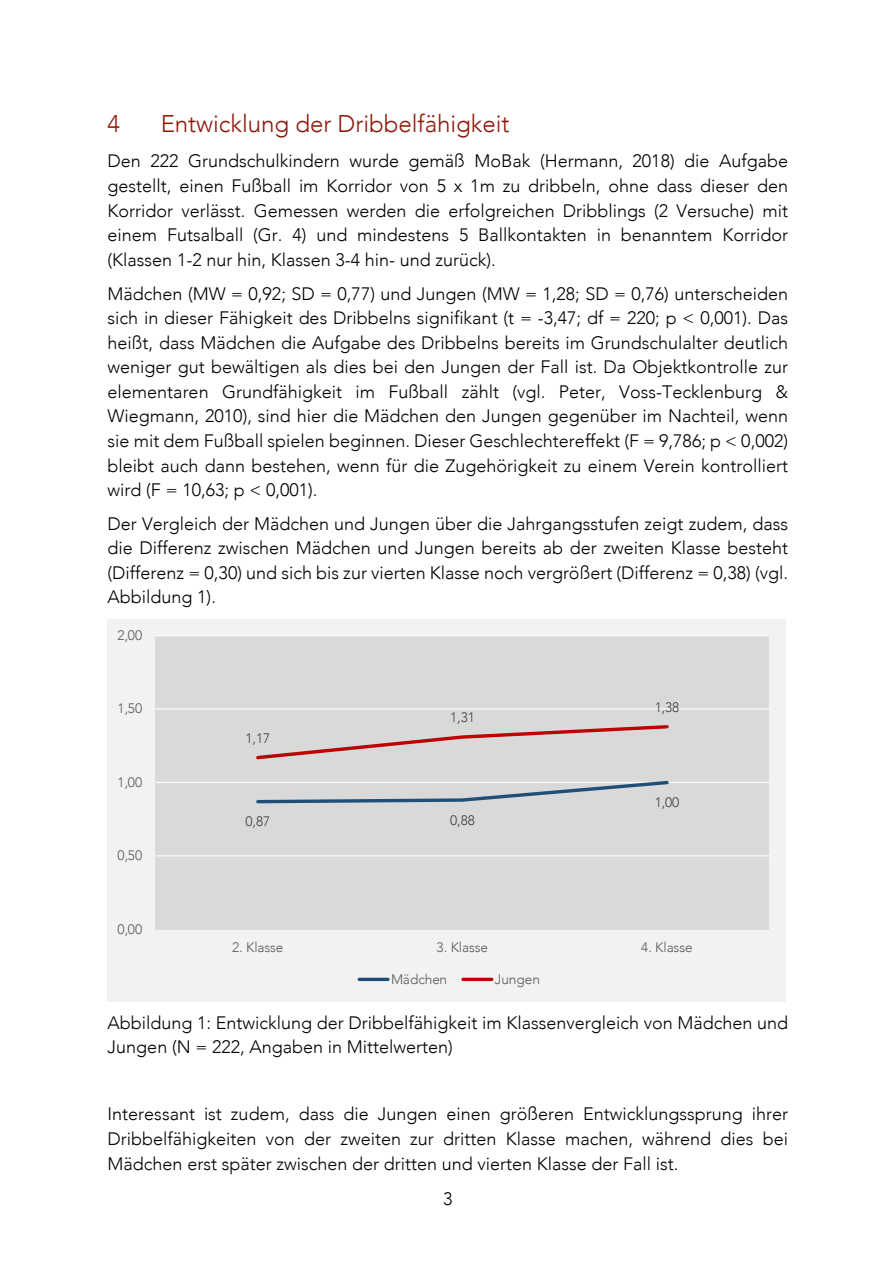
<style>
.page{position:relative;width:893px;height:1263px;background:#fff}
.page>*{position:absolute;margin:0;border:0;box-sizing:border-box;transform-origin:0 0}
.t1{font:300 24.15px "Avenir";letter-spacing:-.005em;color:#8d180a}
.t2{font:300 18px/24.6px "Avenir";color:#000;text-align:justify}
.t3{font:300 13.65px "Avenir";letter-spacing:-.005em;color:#595959}
.t4{font:300 13.65px "Avenir";letter-spacing:-.005em;color:#404040}
</style>
<div class="page">
<div style="left:108px;top:619px;width:678px;height:383px;background:#f2f2f2"></div>
<div style="left:156px;top:636px;width:613px;height:293px;background:#d9d9d9"></div>
<hr style="left:156px;top:855px;width:613px;height:1px;background:#fff">
<hr style="left:156px;top:782px;width:613px;height:1px;background:#fff">
<hr style="left:156px;top:708px;width:613px;height:1px;background:#fff">
<hr style="left:156px;top:635px;width:613px;height:1px;background:#fff">
<hr style="left:156px;top:929px;width:613px;height:1px;background:#d9d9d9">
<svg style="left:256px;top:780px;width:413px;height:24px"></svg>
<svg style="left:256px;top:725px;width:413px;height:35px"></svg>
<hr style="left:359px;top:978px;width:29px;height:3px;background:#1f4e79">
<hr style="left:463px;top:978px;width:29px;height:3px;background:#c00000">
<h1 class="t1" style="left:108px;top:108px;width:14px">4</h1>
<h1 class="t1" style="left:161px;top:108px;width:350px">Entwicklung der Dribbelfähigkeit</h1>
<p class="t2" style="left:108px;top:149px;width:682px">Den 222 Grundschulkindern wurde gemäß MoBak (Hermann, 2018) die Aufgabe gestellt, einen Fußball im Korridor von 5 x 1m zu dribbeln, ohne dass dieser den Korridor verlässt. Gemessen werden die erfolgreichen Dribblings (2 Versuche) mit einem Futsalball (Gr. 4) und mindestens 5 Ballkontakten in benanntem Korridor (Klassen 1-2 nur hin, Klassen 3-4 hin- und zurück).</p>
<p class="t2" style="left:108px;top:281px;width:682px">Mädchen (MW = 0,92; SD = 0,77) und Jungen (MW = 1,28; SD = 0,76) unterscheiden sich in dieser Fähigkeit des Dribbelns signifikant (t = -3,47; df = 220; p &lt; 0,001). Das heißt, dass Mädchen die Aufgabe des Dribbelns bereits im Grundschulalter deutlich weniger gut bewältigen als dies bei den Jungen der Fall ist. Da Objektkontrolle zur elementaren Grundfähigkeit im Fußball zählt (vgl. Peter, Voss-Tecklenburg &amp; Wiegmann, 2010), sind hier die Mädchen den Jungen gegenüber im Nachteil, wenn sie mit dem Fußball spielen beginnen. Dieser Geschlechtereffekt (F = 9,786; p &lt; 0,002) bleibt auch dann bestehen, wenn für die Zugehörigkeit zu einem Verein kontrolliert wird (F = 10,63; p &lt; 0,001).</p>
<p class="t2" style="left:108px;top:512px;width:682px">Der Vergleich der Mädchen und Jungen über die Jahrgangsstufen zeigt zudem, dass die Differenz zwischen Mädchen und Jungen bereits ab der zweiten Klasse besteht (Differenz = 0,30) und sich bis zur vierten Klasse noch vergrößert (Differenz = 0,38) (vgl.<br>Abbildung 1).</p>
<p class="t3" style="left:118px;top:626px;width:26px">2,00</p>
<p class="t3" style="left:118px;top:699px;width:26px">1,50</p>
<p class="t3" style="left:118px;top:773px;width:26px">1,00</p>
<p class="t3" style="left:118px;top:846px;width:26px">0,50</p>
<p class="t3" style="left:118px;top:920px;width:26px">0,00</p>
<p class="t4" style="left:246px;top:729px;width:26px">1,17</p>
<p class="t4" style="left:450px;top:708px;width:26px">1,31</p>
<p class="t4" style="left:246px;top:813px;width:26px">0,87</p>
<p class="t4" style="left:450px;top:811px;width:26px">0,88</p>
<p class="t4" style="left:655px;top:698px;width:26px">1,38</p>
<p class="t4" style="left:655px;top:793px;width:26px">1,00</p>
<p class="t3" style="left:232px;top:938px;width:53px">2. Klasse</p>
<p class="t3" style="left:437px;top:938px;width:53px">3. Klasse</p>
<p class="t3" style="left:641px;top:938px;width:53px">4. Klasse</p>
<p class="t3" style="left:391px;top:970px;width:58px">Mädchen</p>
<p class="t3" style="left:495px;top:970px;width:47px">Jungen</p>
<p class="t2" style="left:108px;top:1011px;width:682px">Abbildung 1: Entwicklung der Dribbelfähigkeit im Klassenvergleich von Mädchen und<br>Jungen (N = 222, Angaben in Mittelwerten)</p>
<p class="t2" style="left:108px;top:1102px;width:682px">Interessant ist zudem, dass die Jungen einen größeren Entwicklungssprung ihrer Dribbelfähigkeiten von der zweiten zur dritten Klasse machen, während dies bei Mädchen erst später zwischen der dritten und vierten Klasse der Fall ist.</p>
<p class="t2" style="left:443px;top:1187px;width:11px">3</p>
</div>
